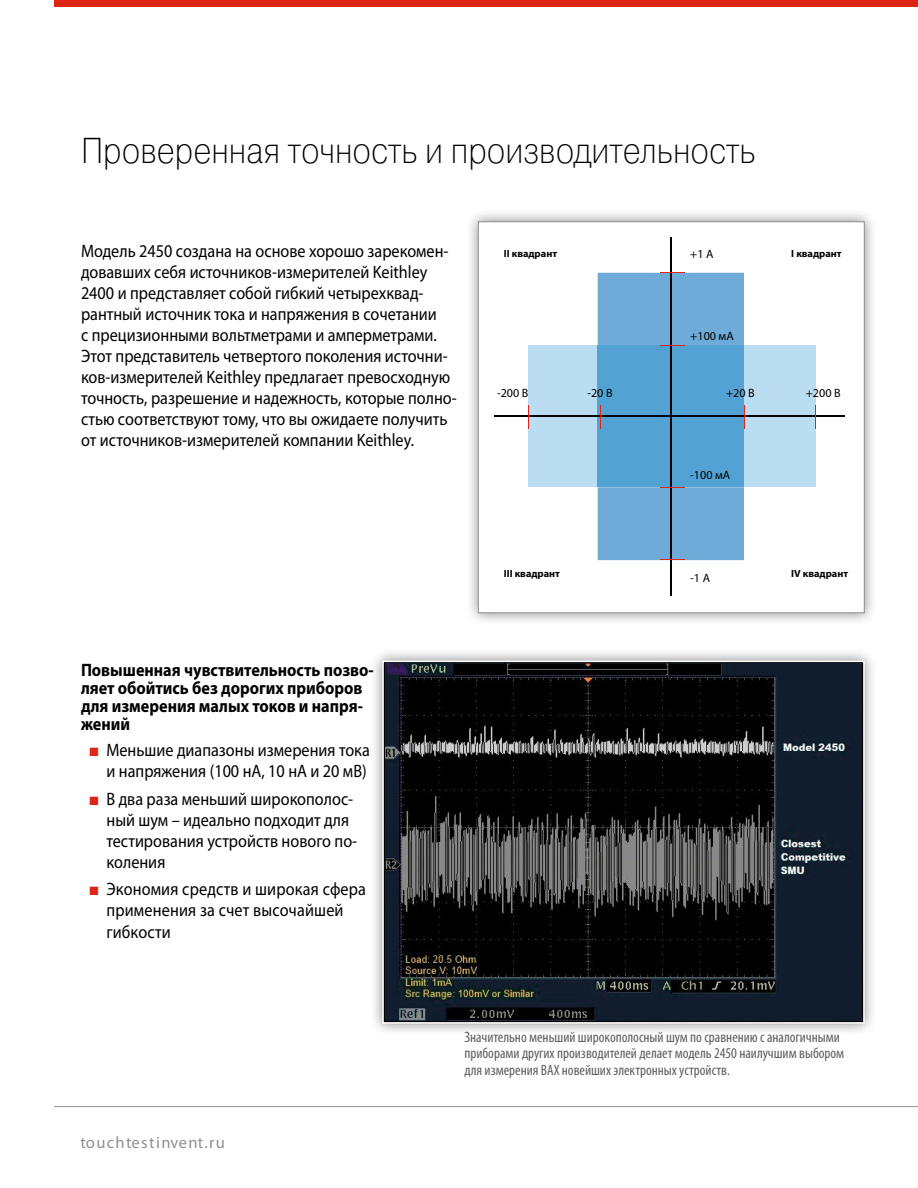
<style>
.page{position:relative;width:918px;height:1188px;background:#fff}
.page>*{position:absolute;margin:0;border:0;box-sizing:border-box;transform-origin:0 0}
.t1{font:36px "Pragmatica Light C";color:#000;scale:.9 1}
.t2{font:18px/21px "Myriad Pro";color:#000;scale:.9 1}
.t3{font:700 18px/18px "Myriad Pro";color:#000;scale:.9 1}
.t4{font:16.5px "Myriad Pro";letter-spacing:.08em;color:#919192}
.t5{font:condensed 15px/16.5px "Myriad Pro";color:#5e5e5f}
.t6{font:12.15px "Myriad Pro";color:#000}
.t7{font:700 10.35px "Myriad Pro";color:#000}
.s1{color:#de2516}
</style>
<div class="page">
<div style="left:466px;top:209px;width:412px;height:417px;background:#000;opacity:.45"></div>
<div style="left:478px;top:222px;width:386px;height:391px;background:#fff"></div>
<div style="left:528px;top:346px;width:288px;height:141px;background:#bbddf1"></div>
<hr style="left:494px;top:415px;width:350px;height:2px;background:#000">
<hr style="left:670px;top:237px;width:2px;height:358px;background:#000">
<svg style="left:528px;top:406px;width:1px;height:23px"></svg>
<svg style="left:598px;top:272px;width:147px;height:288px;background:#60a4d0"></svg>
<svg style="left:815px;top:406px;width:1px;height:23px"></svg>
<div style="left:478px;top:221px;width:387px;height:392px;border:1px solid #919192"></div>
<div style="left:370px;top:648px;width:507px;height:388px;background:#000;opacity:.45"></div>
<img style="left:385px;top:664px;width:477px;height:357px">
<div style="left:382px;top:661px;width:483px;height:363px;border:2px solid #fff"></div>
<hr style="left:54px;top:1106px;width:864px;height:1px;background:#919192">
<div style="left:54px;top:0;width:864px;height:7px;background:#de2516"></div>
<h1 class="t1" style="left:81px;top:131px;width:751px">Проверенная точность и производительность</h1>
<p class="t2" style="left:81px;top:240px;width:419px">Модель 2450 создана на основе хорошо зарекомен&shy;довавших себя источников-измерителей Keithley 2400 и представляет собой гибкий четырехквад&shy;рантный источник тока и напряжения в сочетании<br>с прецизионными вольтметрами и амперметрами.<br>Этот представитель четвертого поколения источни&shy;ков-измерителей Keithley предлагает превосходную точность, разрешение и надежность, которые полно&shy;стью соответствуют тому, что вы ожидаете получить от источников-измерителей компании Keithley.</p>
<p class="t3" style="left:81px;top:660px;width:327px">Повышенная чувствительность позво&shy;ляет обойтись без дорогих приборов для измерения малых токов и напря&shy;жений</p>
<p class="t2" style="left:90px;top:739px;width:313px;text-align:right"><span class="s1">■</span> Меньшие диапазоны измерения тока и напряжения (100 нА, 10 нА и 20 мВ)</p>
<p class="t2" style="left:107px;top:788px;width:280px;text-indent:-17px"><span class="s1">■</span> В два раза меньший широкополос&shy;ный шум – идеально подходит для тестирования устройств нового по&shy;коления</p>
<p class="t2" style="left:107px;top:879px;width:290px;text-indent:-17px"><span class="s1">■</span> Экономия средств и широкая сфера применения за счет высочайшей гибкости</p>
<p class="t6" style="left:690px;top:247px;width:25px">+1 A</p>
<p class="t7" style="left:504px;top:247px;width:55px">II квадрант</p>
<p class="t7" style="left:791px;top:247px;width:52px">I квадрант</p>
<p class="t6" style="left:690px;top:328px;width:45px">+100 мА</p>
<p class="t6" style="left:497px;top:386px;width:33px">-200 B</p>
<p class="t6" style="left:587px;top:386px;width:27px">-20 B</p>
<p class="t6" style="left:726px;top:386px;width:30px">+20 B</p>
<p class="t6" style="left:806px;top:386px;width:36px">+200 B</p>
<p class="t6" style="left:690px;top:468px;width:42px">-100 мА</p>
<p class="t7" style="left:504px;top:567px;width:58px">III квадрант</p>
<p class="t7" style="left:791px;top:567px;width:58px">IV квадрант</p>
<p class="t6" style="left:690px;top:570px;width:21px">-1 A</p>
<p class="t4" style="left:80px;top:1132px;width:146px">touchtestinvent.ru</p>
<p class="t5" style="left:464px;top:1028px;width:381px">Значительно меньший широкополосный шум по сравнению с аналогичными приборами других производителей делает модель 2450 наилучшим выбором для измерения ВАХ новейших электронных устройств.</p>
</div>
